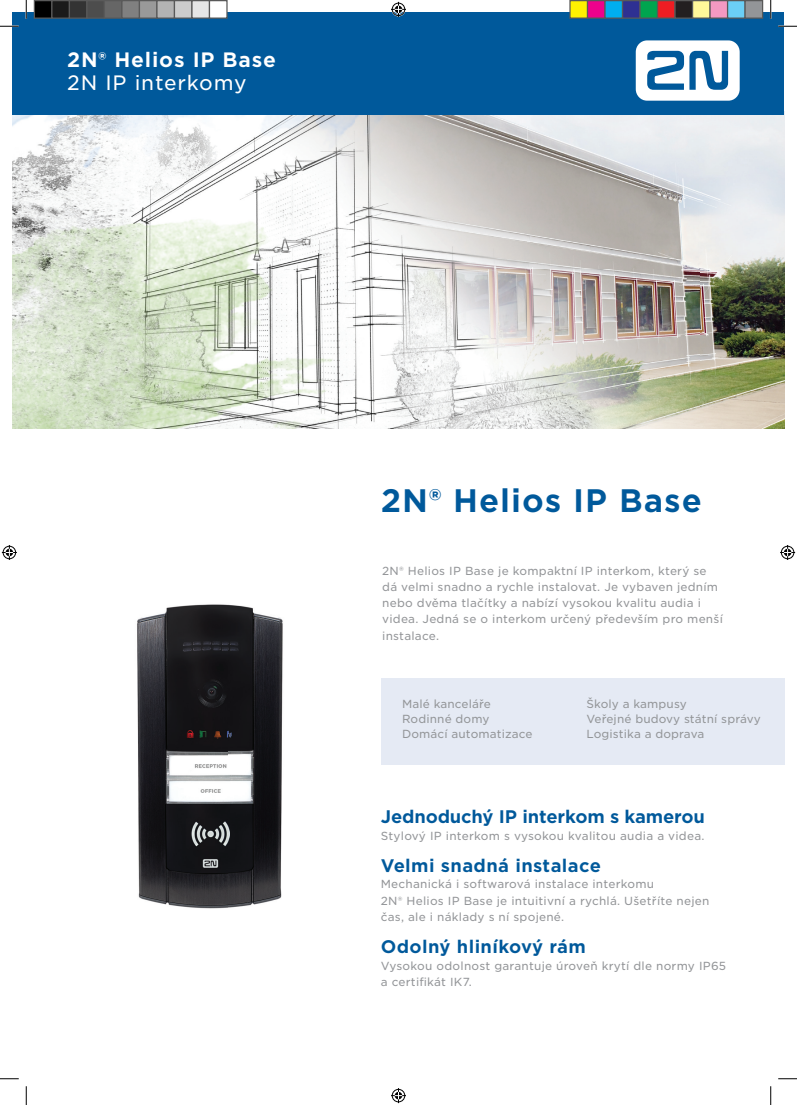
<style>
.page{position:relative;width:797px;height:1105px;background:#fff}
.page>*{position:absolute;margin:0;border:0;box-sizing:border-box;transform-origin:0 0}
.t1{font:700 31.25px "Gotham S Sm";letter-spacing:.03em;color:#00599b}
.t2{font:700 20px "Gotham S Sm";letter-spacing:.04em;color:#fff}
.t3{font:20px "Gotham S Sm";letter-spacing:.04em;color:#fff}
.t4{font:700 17.5px "Gotham S Sm";letter-spacing:.005em;color:#00599b}
.t5{font:11.25px/16.2px "Gotham S Sm";letter-spacing:.02em;color:#939598}
</style>
<div class="page">
<img style="left:13px;top:111px;width:772px;height:317px">
<div style="left:13px;top:12px;width:771px;height:103px;background:#00599b"></div>
<div style="left:635px;top:40px;width:104px;height:61px;background:#fff;border-radius:11px"></div>
<svg style="left:647px;top:51px;width:81px;height:39px"></svg>
<div style="left:381px;top:678px;width:404px;height:87px;background:#e5eaf4"></div>
<img style="left:137px;top:604px;width:146px;height:305px">
<svg style="left:0;top:25px;width:19px;height:2px"></svg>
<svg style="left:778px;top:25px;width:19px;height:2px"></svg>
<svg style="left:0;top:1078px;width:19px;height:1px"></svg>
<svg style="left:778px;top:1078px;width:19px;height:1px"></svg>
<svg style="left:25px;top:0;width:2px;height:19px"></svg>
<svg style="left:25px;top:1086px;width:2px;height:19px"></svg>
<svg style="left:770px;top:0;width:1px;height:19px"></svg>
<svg style="left:770px;top:1086px;width:1px;height:19px"></svg>
<svg style="left:391px;top:2px;width:15px;height:15px"></svg>
<svg style="left:391px;top:1088px;width:15px;height:15px"></svg>
<svg style="left:2px;top:545px;width:15px;height:15px"></svg>
<svg style="left:780px;top:545px;width:15px;height:15px"></svg>
<div style="left:34px;top:1px;width:18px;height:17px;background:#000"></div>
<div style="left:34px;top:0;width:18px;height:19px;border:1px solid #595959"></div>
<div style="left:52px;top:1px;width:17px;height:17px;background:#1a1a1a"></div>
<div style="left:51px;top:0;width:19px;height:19px;border:1px solid #595959"></div>
<div style="left:69px;top:1px;width:18px;height:17px;background:#333"></div>
<div style="left:69px;top:0;width:19px;height:19px;border:1px solid #595959"></div>
<div style="left:87px;top:1px;width:17px;height:17px;background:#4d4d4d"></div>
<div style="left:86px;top:0;width:19px;height:19px;border:1px solid #595959"></div>
<div style="left:104px;top:1px;width:18px;height:17px;background:#666"></div>
<div style="left:104px;top:0;width:18px;height:19px;border:1px solid #595959"></div>
<div style="left:122px;top:1px;width:17px;height:17px;background:#808080"></div>
<div style="left:121px;top:0;width:19px;height:19px;border:1px solid #595959"></div>
<div style="left:139px;top:1px;width:18px;height:17px;background:#999"></div>
<div style="left:139px;top:0;width:19px;height:19px;border:1px solid #595959"></div>
<div style="left:157px;top:1px;width:17px;height:17px;background:#b3b3b3"></div>
<div style="left:156px;top:0;width:19px;height:19px;border:1px solid #595959"></div>
<div style="left:174px;top:1px;width:18px;height:17px;background:#ccc"></div>
<div style="left:174px;top:0;width:18px;height:19px;border:1px solid #595959"></div>
<div style="left:192px;top:1px;width:17px;height:17px;background:#e6e6e6"></div>
<div style="left:191px;top:0;width:19px;height:19px;border:1px solid #595959"></div>
<div style="left:209px;top:1px;width:18px;height:17px;background:#fff"></div>
<div style="left:209px;top:0;width:19px;height:19px;border:1px solid #595959"></div>
<div style="left:570px;top:1px;width:17px;height:17px;background:#fff101"></div>
<div style="left:569px;top:0;width:19px;height:19px;border:1px solid #595959"></div>
<div style="left:587px;top:1px;width:18px;height:17px;background:#ed028c"></div>
<div style="left:587px;top:0;width:18px;height:19px;border:1px solid #595959"></div>
<div style="left:605px;top:1px;width:17px;height:17px;background:#00aeef"></div>
<div style="left:604px;top:0;width:19px;height:19px;border:1px solid #595959"></div>
<div style="left:622px;top:1px;width:18px;height:17px;background:#2e3092"></div>
<div style="left:622px;top:0;width:18px;height:19px;border:1px solid #595959"></div>
<div style="left:640px;top:1px;width:17px;height:17px;background:#00a54f"></div>
<div style="left:639px;top:0;width:19px;height:19px;border:1px solid #595959"></div>
<div style="left:657px;top:1px;width:18px;height:17px;background:#ee1d23"></div>
<div style="left:657px;top:0;width:18px;height:19px;border:1px solid #595959"></div>
<div style="left:675px;top:1px;width:17px;height:17px;background:#231f20"></div>
<div style="left:674px;top:0;width:19px;height:19px;border:1px solid #595959"></div>
<div style="left:692px;top:1px;width:18px;height:17px;background:#fff79a"></div>
<div style="left:692px;top:0;width:18px;height:19px;border:1px solid #595959"></div>
<div style="left:710px;top:1px;width:17px;height:17px;background:#f499c2"></div>
<div style="left:709px;top:0;width:19px;height:19px;border:1px solid #595959"></div>
<div style="left:727px;top:1px;width:18px;height:17px;background:#6bcff6"></div>
<div style="left:727px;top:0;width:18px;height:19px;border:1px solid #595959"></div>
<div style="left:745px;top:1px;width:17px;height:17px;background:#939598"></div>
<div style="left:744px;top:0;width:19px;height:19px;border:1px solid #595959"></div>
<h2 class="t2" style="left:67px;top:46px;width:210px">2N® Helios IP Base</h2>
<h2 class="t3" style="left:67px;top:69px;width:181px">2N IP interkomy</h2>
<h1 class="t1" style="left:381px;top:479px;width:322px">2N® Helios IP Base</h1>
<p class="t5" style="left:382px;top:562px;width:342px">2N® Helios IP Base je kompaktní IP interkom, který se dá velmi snadno a rychle instalovat. Je vybaven jedním nebo dvěma tlačítky a nabízí vysokou kvalitu audia i videa. Jedná se o interkom určený především pro menší instalace.</p>
<p class="t5" style="left:402px;top:697px;width:132px;line-height:15px">Malé kanceláře<br>Rodinné domy<br>Domácí automatizace</p>
<p class="t5" style="left:586px;top:696px;width:176px;line-height:15px">Školy a kampusy<br>Veřejné budovy státní správy<br>Logistika a doprava</p>
<h3 class="t4" style="left:381px;top:805px;width:326px">Jednoduchý IP interkom s kamerou</h3>
<p class="t5" style="left:381px;top:827px;width:325px">Stylový IP interkom s vysokou kvalitou audia a videa.</p>
<h3 class="t4" style="left:381px;top:854px;width:222px">Velmi snadná instalace</h3>
<p class="t5" style="left:381px;top:876px;width:330px">Mechanická i softwarová instalace interkomu<br>2N® Helios IP Base je intuitivní a rychlá. Ušetříte nejen čas, ale i náklady s ní spojené.</p>
<h3 class="t4" style="left:381px;top:935px;width:207px">Odolný hliníkový rám</h3>
<p class="t5" style="left:381px;top:957px;width:347px">Vysokou odolnost garantuje úroveň krytí dle normy IP65 a certifikát IK7.</p>
</div>
